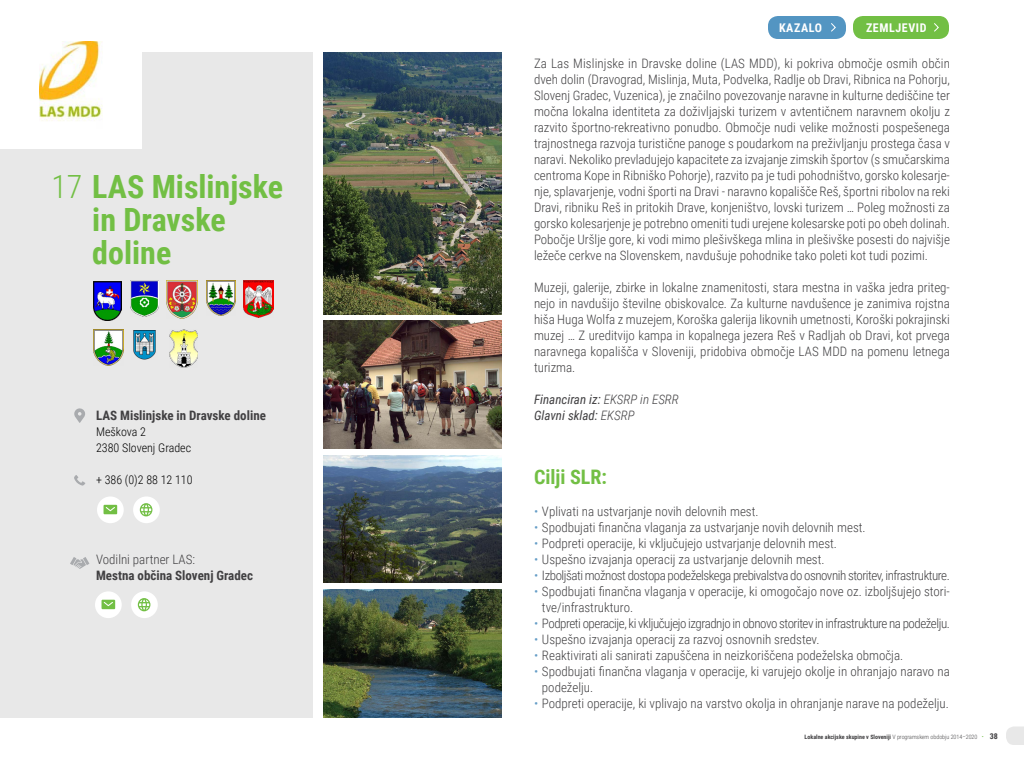
<style>
.page{position:relative;width:1024px;height:768px;background:#fff}
.page>*{position:absolute;margin:0;border:0;box-sizing:border-box;transform-origin:0 0}
.t1{font:700 32px/33px "Roboto Condensed";color:#72bf44}
.t2{font:700 20px "Roboto Condensed";color:#72bf44}
.t3{font:300 13px/16px "Roboto Condensed";color:#414042;text-align:justify}
.t4{font:300 13px "Roboto Condensed";letter-spacing:-.035em;color:#414042}
.t5{font:700 13px "Roboto Condensed";color:#414042}
.t6{font:italic 13px/16px "Roboto Condensed";color:#414042}
.t7{font:300 12px/16px "Roboto Condensed";color:#000}
.t8{font:700 12px "Roboto Condensed";letter-spacing:.05em;color:#fff}
.t9{font:700 6px "Roboto Condensed";color:#414042}
.s1{font-weight:300}
.s2{color:#659dc7}
.s3{font-size:7px;color:#72bf44}
.s4{font-size:8px}
</style>
<div class="page">
<div style="left:0;top:52px;width:313px;height:666px;background:#e8e8e8"></div>
<svg style="left:1006px;top:726px;width:18px;height:19px"></svg>
<div style="left:0;top:30px;width:142px;height:119px;background:#fff"></div>
<img style="left:324px;top:590px;width:177px;height:128px">
<img style="left:324px;top:321px;width:178px;height:127px">
<img style="left:324px;top:455px;width:178px;height:128px">
<svg style="left:74px;top:408px;width:11px;height:15px"></svg>
<svg style="left:74px;top:475px;width:11px;height:11px"></svg>
<svg style="left:70px;top:557px;width:19px;height:12px"></svg>
<img style="left:324px;top:52px;width:178px;height:262px">
<div style="left:97px;top:496px;width:27px;height:27px;background:#fff;border-radius:50%"></div>
<svg style="left:104px;top:505px;width:13px;height:9px"></svg>
<div style="left:133px;top:496px;width:27px;height:27px;background:#fff;border-radius:50%"></div>
<svg style="left:140px;top:503px;width:12px;height:13px"></svg>
<div style="left:95px;top:591px;width:27px;height:27px;background:#fff;border-radius:50%"></div>
<svg style="left:102px;top:600px;width:13px;height:9px"></svg>
<div style="left:131px;top:591px;width:27px;height:27px;background:#fff;border-radius:50%"></div>
<svg style="left:138px;top:598px;width:12px;height:13px"></svg>
<img style="left:94px;top:281px;width:28px;height:39px">
<img style="left:130px;top:281px;width:29px;height:36px">
<img style="left:166px;top:280px;width:32px;height:39px">
<img style="left:206px;top:280px;width:30px;height:36px">
<img style="left:94px;top:329px;width:29px;height:36px">
<img style="left:244px;top:280px;width:30px;height:38px">
<img style="left:133px;top:330px;width:23px;height:30px">
<img style="left:169px;top:330px;width:29px;height:37px">
<img style="left:39px;top:41px;width:63px;height:80px">
<div style="left:853px;top:16px;width:96px;height:23px;background:#72bf44;border-radius:10px"></div>
<svg style="left:934px;top:23px;width:5px;height:9px"></svg>
<div style="left:768px;top:16px;width:78px;height:23px;background:#5395c2;border-radius:10px"></div>
<svg style="left:831px;top:23px;width:5px;height:9px"></svg>
<h1 class="t1" style="left:92px;top:169px;width:192px;text-indent:-41px"><span class="s1">17</span> LAS Mislinjske in Dravske doline</h1>
<p class="t5" style="left:96px;top:406px;width:171px">LAS Mislinjske in Dravske doline</p>
<p class="t7" style="left:96px;top:423px;width:97px">Meškova 2<br>2380 Slovenj Gradec</p>
<p class="t7" style="left:96px;top:471px;width:98px">+ 386 (0)2 88 12 110</p>
<p class="t3" style="left:96px;top:551px;width:100px">Vodilni partner LAS:</p>
<p class="t5" style="left:96px;top:566px;width:158px">Mestna občina Slovenj Gradec</p>
<p class="t8" style="left:779px;top:19px;width:45px">KAZALO</p>
<p class="t8" style="left:866px;top:19px;width:62px">ZEMLJEVID</p>
<p class="t3" style="left:534px;top:55px;width:418px">Za Las Mislinjske in Dravske doline (LAS MDD), ki pokriva območje osmih občin dveh dolin (Dravograd, Mislinja, Muta, Podvelka, Radlje ob Dravi, Ribnica na Pohorju, Slovenj Gradec, Vuzenica), je značilno povezovanje naravne in kulturne dediščine ter močna lokalna identiteta za doživljajski turizem v avtentičnem naravnem okolju z razvito športno-rekreativno ponudbo. Območje nudi velike možnosti pospešenega trajnostnega razvoja turistične panoge s poudarkom na preživljanju prostega časa v naravi. Nekoliko prevladujejo kapacitete za izvajanje zimskih športov (s smučarskima centroma Kope in Ribniško Pohorje), razvito pa je tudi pohodništvo, gorsko kolesarje&shy;nje, splavarjenje, vodni športi na Dravi - naravno kopališče Reš, športni ribolov na reki Dravi, ribniku Reš in pritokih Drave, konjeništvo, lovski turizem … Poleg možnosti za gorsko kolesarjenje je potrebno omeniti tudi urejene kolesarske poti po obeh dolinah.<br>Pobočje Uršlje gore, ki vodi mimo plešivškega mlina in plešivške posesti do najvišje ležeče cerkve na Slovenskem, navdušuje pohodnike tako poleti kot tudi pozimi.</p>
<p class="t3" style="left:534px;top:279px;width:418px">Muzeji, galerije, zbirke in lokalne znamenitosti, stara mestna in vaška jedra priteg&shy;nejo in navdušijo številne obiskovalce. Za kulturne navdušence je zanimiva rojstna hiša Huga Wolfa z muzejem, Koroška galerija likovnih umetnosti, Koroški pokrajinski muzej … Z ureditvijo kampa in kopalnega jezera Reš v Radljah ob Dravi, kot prvega naravnega kopališča v Sloveniji, pridobiva območje LAS MDD na pomenu letnega turizma.</p>
<p class="t6" style="left:534px;top:391px;width:146px">Financiran iz: <span class="s1">EKSRP in ESRR<br></span>Glavni sklad: <span class="s1">EKSRP</span></p>
<h2 class="t2" style="left:534px;top:463px;width:74px">Cilji SLR:</h2>
<p class="t3" style="left:534px;top:503px;width:226px"><span class="s2">•</span> Vplivati na ustvarjanje novih delovnih mest.</p>
<p class="t3" style="left:534px;top:519px;width:333px"><span class="s2">•</span> Spodbujati finančna vlaganja za ustvarjanje novih delovnih mest.</p>
<p class="t3" style="left:534px;top:535px;width:305px"><span class="s2">•</span> Podpreti operacije, ki vključujejo ustvarjanje delovnih mest.</p>
<p class="t3" style="left:534px;top:551px;width:292px"><span class="s2">•</span> Uspešno izvajanja operacij za ustvarjanje delovnih mest.</p>
<p class="t4" style="left:534px;top:566px;width:417px"><span class="s2">•</span> Izboljšati možnost dostopa podeželskega prebivalstva do osnovnih storitev, infrastrukture.</p>
<p class="t3" style="left:542px;top:583px;width:409px;text-indent:-8px"><span class="s2">•</span> Spodbujati finančna vlaganja v operacije, ki omogočajo nove oz. izboljšujejo stori&shy;tve/infrastrukturo.</p>
<p class="t4" style="left:534px;top:614px;width:417px"><span class="s2">•</span> Podpreti operacije, ki vključujejo izgradnjo in obnovo storitev in infrastrukture na podeželju.</p>
<p class="t3" style="left:534px;top:631px;width:287px"><span class="s2">•</span> Uspešno izvajanja operacij za razvoj osnovnih sredstev.</p>
<p class="t3" style="left:534px;top:647px;width:371px"><span class="s2">•</span> Reaktivirati ali sanirati zapuščena in neizkoriščena podeželska območja.</p>
<p class="t3" style="left:542px;top:663px;width:409px;text-indent:-8px"><span class="s2">•</span> Spodbujati finančna vlaganja v operacije, ki varujejo okolje in ohranjajo naravo na podeželju.</p>
<p class="t3" style="left:534px;top:695px;width:416px"><span class="s2">•</span> Podpreti operacije, ki vplivajo na varstvo okolja in ohranjanje narave na podeželju.</p>
<p class="t9" style="left:805px;top:732px;width:195px">Lokalne akcijske skupine v Sloveniji <span class="s1">V programskem obdobju 2014–2020</span> <span class="s3">·</span> <span class="s4">38</span></p>
</div>
